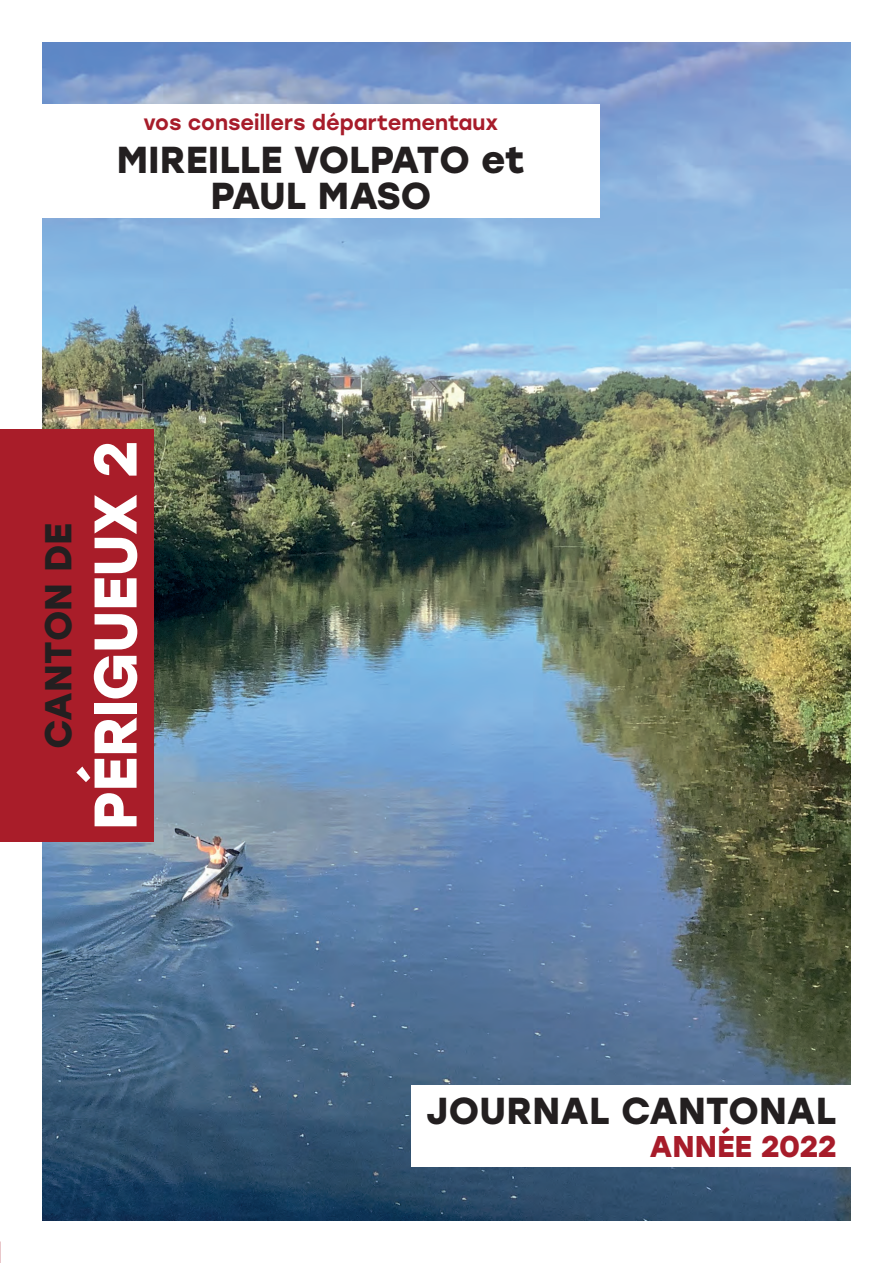
<style>
.page{position:relative;width:893px;height:1263px;background:#fff}
.page>*{position:absolute;margin:0;border:0;box-sizing:border-box;transform-origin:0 0}
.t1{font:700 60px "Stolzl";letter-spacing:-.02em;color:#fff}
.t2{font:700 37.5px/36px "Stolzl";color:#231f20;text-align:center}
.t3{font:700 30px "Stolzl";color:#a71c2a}
.t4{font:500 21px "Stolzl";color:#a71c2a}
</style>
<div class="page">
<img style="left:43px;top:43px;width:807px;height:1177px">
<div style="left:0;top:429px;width:153px;height:413px;background:#a91d29"></div>
<div style="left:411px;top:1085px;width:439px;height:81px;background:#fff"></div>
<div style="left:43px;top:104px;width:557px;height:114px;background:#fff"></div>
<p class="t4" style="left:144px;top:107px;width:356px">vos conseillers départementaux</p>
<p class="t2" style="left:117px;top:139px;width:410px">MIREILLE VOLPATO et<br>PAUL MASO</p>
<h1 class="t1" style="left:72px;top:830px;width:391px;rotate:-90deg">PÉRIGUEUX 2</h1>
<p class="t2" style="left:38px;top:749px;width:228px;rotate:-90deg">CANTON DE</p>
<p class="t2" style="left:427px;top:1091px;width:411px">JOURNAL CANTONAL</p>
<p class="t3" style="left:649px;top:1124px;width:189px">ANNÉE 2022</p>
</div>
